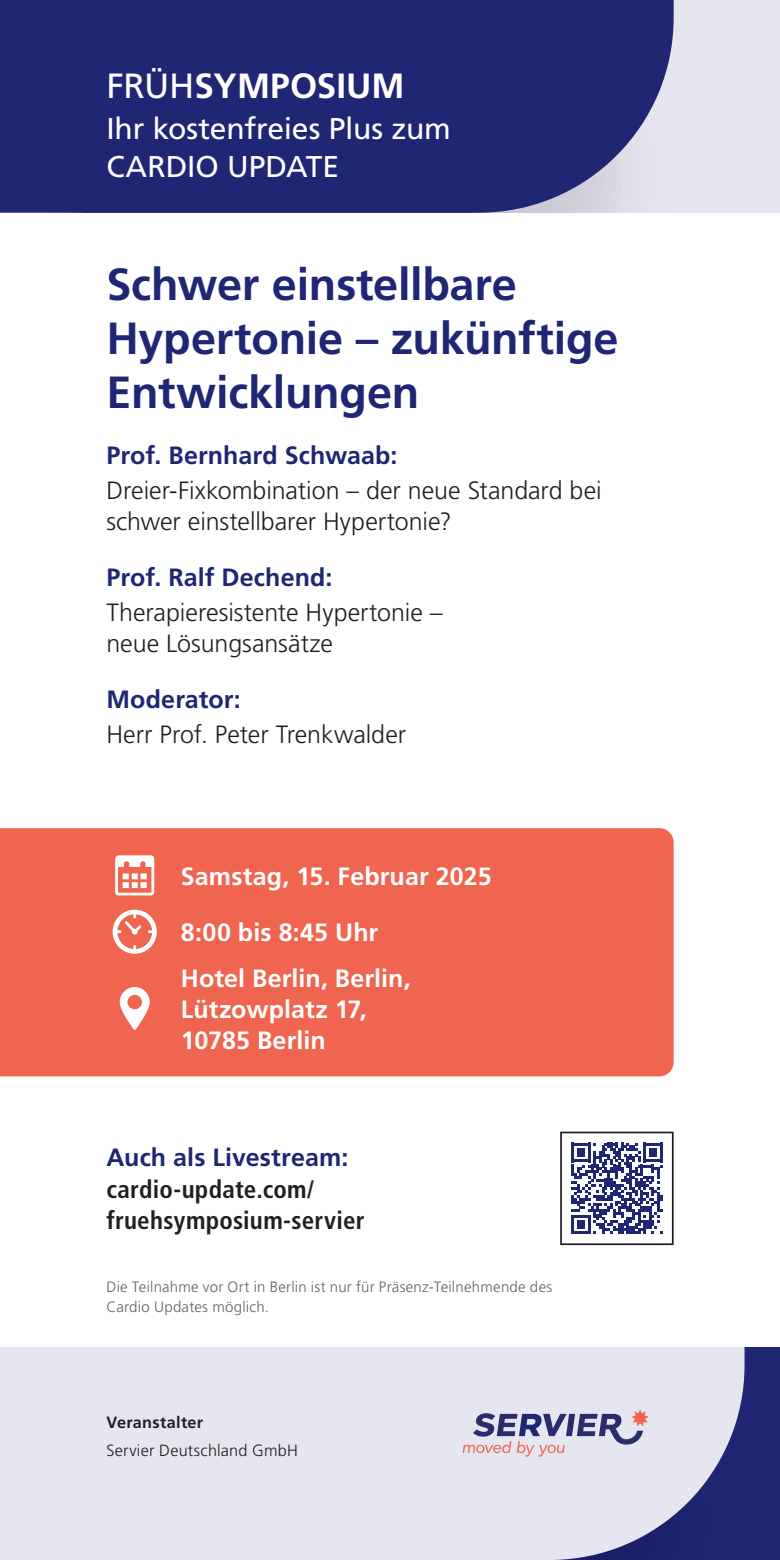
<style>
.page{position:relative;width:780px;height:1560px;background:#fff}
.page>*{position:absolute;margin:0;border:0;box-sizing:border-box;transform-origin:0 0}
.t1{font:700 45px/54px "Frutiger LT Std";letter-spacing:-.005em;color:#1f2674}
.t2{font:700 35px "Frutiger LT Std";color:#fff}
.t3{font:30px/37.5px "Frutiger LT Std";letter-spacing:-.005em;color:#fff}
.t4{font:300 25px/31.2px "Frutiger LT Std";color:#231f20}
.t5{font:700 25px/45.5px "Frutiger LT Std";letter-spacing:.005em;color:#fff}
.t6{font:700 25px "Frutiger LT Std";letter-spacing:.005em;color:#1f2674}
.t7{font:700 condensed 25px/31.2px "Frutiger LT Std";letter-spacing:.01em;color:#231f20}
.t8{font:300 16.25px "Frutiger LT Std";letter-spacing:.015em;color:#231f20}
.t9{font:700 16.25px "Frutiger LT Std";letter-spacing:.02em;color:#231f20}
.t10{font:300 15px/20px "Frutiger LT Std";letter-spacing:.015em;color:#636366}
.s1{font-weight:400}
</style>
<div class="page">
<div style="left:0;top:0;width:780px;height:213px;background:#e6e6f0"></div>
<div style="left:0;top:0;width:673px;height:213px;background:#1f2674"></div>
<div style="left:0;top:1346px;width:780px;height:213px;background:#1f2674"></div>
<div style="left:0;top:1346px;width:744px;height:213px;background:#e6e6f0"></div>
<svg style="left:571px;top:1142px;width:91px;height:91px"></svg>
<div style="left:560px;top:1131px;width:113px;height:113px;border:2px solid #231f20"></div>
<div style="left:0;top:828px;width:673px;height:248px;background:#ef654f"></div>
<svg style="left:115px;top:855px;width:39px;height:40px"></svg>
<svg style="left:113px;top:909px;width:44px;height:44px"></svg>
<svg style="left:120px;top:986px;width:30px;height:44px"></svg>
<svg style="left:462px;top:1408px;width:186px;height:48px"></svg>
<h2 class="t2" style="left:106px;top:65px;width:300px"><span class="s1">FRÜH</span>SYMPOSIUM</h2>
<p class="t3" style="left:106px;top:110px;width:346px">Ihr kostenfreies Plus zum<br>CARDIO UPDATE</p>
<h1 class="t1" style="left:106px;top:257px;width:513px">Schwer einstellbare<br>Hypertonie – zukünftige<br>Entwicklungen</h1>
<p class="t6" style="left:106px;top:440px;width:293px">Prof. Bernhard Schwaab:</p>
<p class="t4" style="left:106px;top:474px;width:497px">Dreier-Fixkombination – der neue Standard bei schwer einstellbarer Hypertonie?</p>
<p class="t6" style="left:106px;top:562px;width:228px">Prof. Ralf Dechend:</p>
<p class="t4" style="left:106px;top:597px;width:337px">Therapieresistente Hypertonie – neue Lösungsansätze</p>
<p class="t6" style="left:106px;top:684px;width:136px">Moderator:</p>
<p class="t4" style="left:106px;top:719px;width:301px">Herr Prof. Peter Trenkwalder</p>
<p class="t5" style="left:181px;top:853px;width:312px">Samstag, 15. Februar 2025</p>
<p class="t5" style="left:181px;top:909px;width:231px">8:00 bis 8:45 Uhr<br>Hotel Berlin, Berlin,</p>
<p class="t5" style="left:181px;top:993px;width:187px;line-height:31.2px">Lützowplatz 17,<br>10785 Berlin</p>
<p class="t6" style="left:106px;top:1142px;width:243px">Auch als Livestream:</p>
<p class="t7" style="left:106px;top:1173px;width:260px">cardio-update.com/ fruehsymposium-servier</p>
<p class="t10" style="left:106px;top:1276px;width:447px">Die Teilnahme vor Ort in Berlin ist nur für Präsenz-Teilnehmende des<br>Cardio Updates möglich.</p>
<p class="t9" style="left:106px;top:1412px;width:98px">Veranstalter</p>
<p class="t8" style="left:106px;top:1441px;width:193px">Servier Deutschland GmbH</p>
</div>
